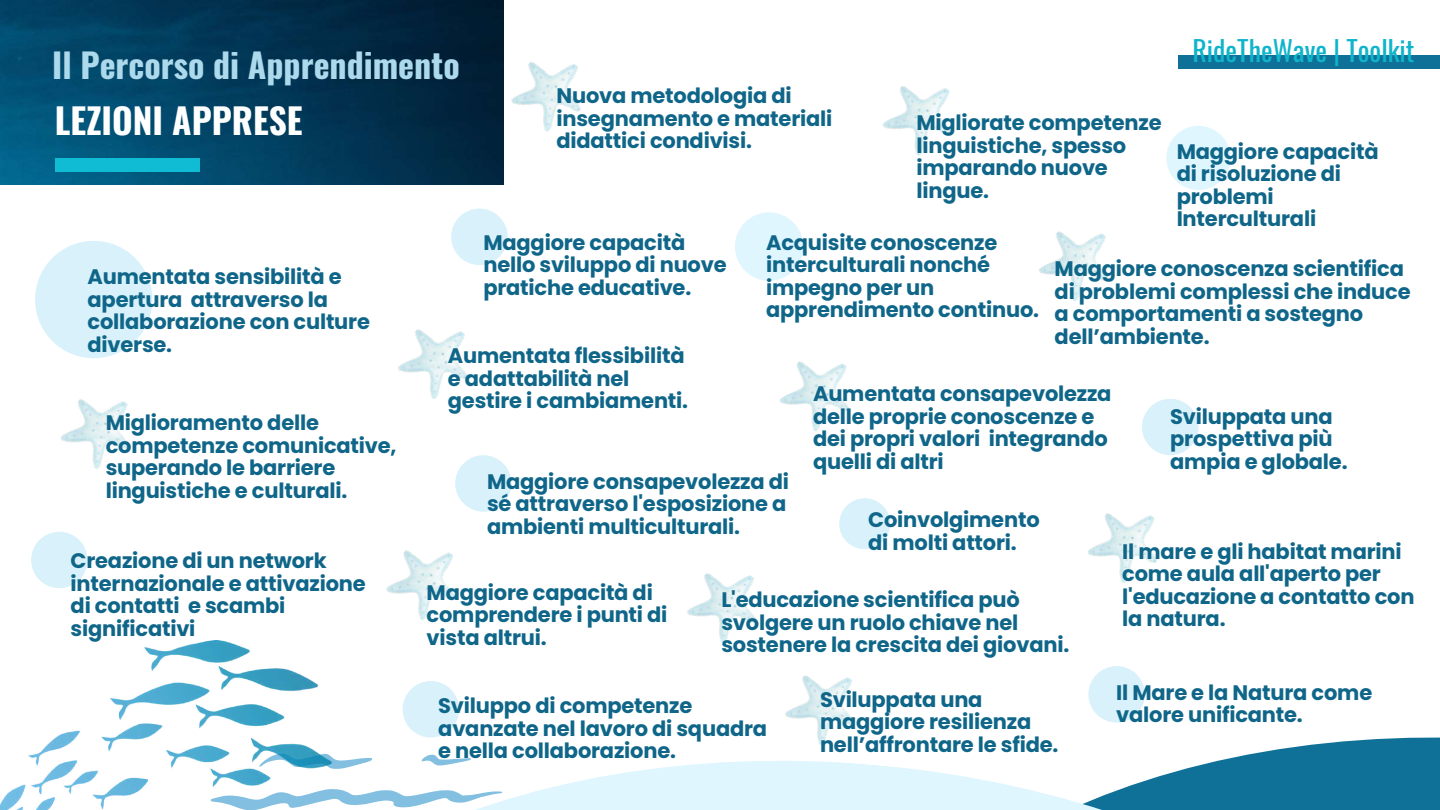
<style>
.page{position:relative;width:1440px;height:810px;background:#fff}
.page>*{position:absolute;margin:0;border:0;box-sizing:border-box;transform-origin:0 0}
.t1{font:700 35.2px "Oswald";color:#fff}
.t2{font:700 33.9px "Oswald";color:#acd9eb}
.t3{font:27.7px "Oswald";color:#0fb4cb}
.t4{font:700 21px/22.5px "Poppins";letter-spacing:-.01em;color:#0f6689}
</style>
<div class="page">
<img style="left:0;top:0;width:503px;height:184px">
<img style="left:785px;top:675px;width:70px;height:57px">
<svg style="left:430px;top:732px;width:1010px;height:78px"></svg>
<div style="left:1179px;top:55px;width:261px;height:14px;background:#107198"></div>
<div style="left:55px;top:158px;width:144px;height:14px;background:#10bcd4"></div>
<svg style="left:331px;top:756px;width:41px;height:13px"></svg>
<svg style="left:421px;top:755px;width:50px;height:11px"></svg>
<svg style="left:331px;top:788px;width:171px;height:22px"></svg>
<img style="left:0;top:641px;width:331px;height:169px">
<div style="left:455px;top:455px;width:57px;height:57px;background:#d8f1fa;border-radius:50%"></div>
<div style="left:839px;top:498px;width:51px;height:51px;background:#d8f1fa;border-radius:50%"></div>
<div style="left:1166px;top:126px;width:65px;height:64px;background:#e0f6ff;border-radius:50%"></div>
<div style="left:35px;top:241px;width:117px;height:117px;background:#d8f1fa;border-radius:50%"></div>
<div style="left:403px;top:681px;width:56px;height:57px;background:#d8f1fa;border-radius:50%"></div>
<div style="left:1142px;top:399px;width:56px;height:56px;background:#d8f1fa;border-radius:50%"></div>
<div style="left:735px;top:212px;width:68px;height:69px;background:#e0f6ff;border-radius:50%"></div>
<div style="left:31px;top:532px;width:57px;height:56px;background:#d8f1fa;border-radius:50%"></div>
<div style="left:451px;top:209px;width:57px;height:56px;background:#d8f1fa;border-radius:50%"></div>
<div style="left:1088px;top:666px;width:57px;height:57px;background:#d8f1fa;border-radius:50%"></div>
<img style="left:883px;top:86px;width:69px;height:70px">
<img style="left:687px;top:573px;width:70px;height:70px">
<img style="left:1088px;top:513px;width:69px;height:70px">
<img style="left:386px;top:550px;width:70px;height:70px">
<img style="left:61px;top:399px;width:69px;height:70px">
<img style="left:398px;top:329px;width:70px;height:70px">
<img style="left:1039px;top:231px;width:70px;height:70px">
<img style="left:503px;top:42px;width:78px;height:98px">
<img style="left:780px;top:361px;width:70px;height:71px">
<h2 class="t2" style="left:52px;top:38px;width:409px">Il Percorso di Apprendimento</h2>
<h1 class="t1" style="left:55px;top:93px;width:249px">LEZIONI APPRESE</h1>
<p class="t4" style="left:556px;top:85px;width:277px">Nuova metodologia di insegnamento e materiali didattici condivisi.</p>
<h3 class="t3" style="left:1193px;top:29px;width:223px">RideTheWave | Toolkit</h3>
<p class="t4" style="left:917px;top:112px;width:247px">Migliorate competenze linguistiche, spesso imparando nuove lingue.</p>
<p class="t4" style="left:1177px;top:140px;width:203px">Maggiore capacità di risoluzione di problemi<br>Interculturali</p>
<p class="t4" style="left:88px;top:266px;width:284px">Aumentata sensibilità e apertura attraverso la collaborazione con culture diverse.</p>
<p class="t4" style="left:106px;top:412px;width:292px">Miglioramento delle competenze comunicative, superando le barriere linguistiche e culturali.</p>
<p class="t4" style="left:71px;top:550px;width:297px">Creazione di un network internazionale e attivazione di contatti e scambi significativi</p>
<p class="t4" style="left:483px;top:231px;width:245px">Maggiore capacità nello sviluppo di nuove pratiche educative.</p>
<p class="t4" style="left:766px;top:231px;width:275px">Acquisite conoscenze interculturali nonché impegno per un apprendimento continuo.</p>
<p class="t4" style="left:1055px;top:257px;width:357px">Maggiore conoscenza scientifica di problemi complessi che induce a comportamenti a sostegno dell’ambiente.</p>
<p class="t4" style="left:448px;top:345px;width:242px">Aumentata flessibilità e adattabilità nel gestire i cambiamenti.</p>
<p class="t4" style="left:813px;top:383px;width:300px">Aumentata consapevolezza delle proprie conoscenze e dei propri valori integrando quelli di altri</p>
<p class="t4" style="left:487px;top:470px;width:304px">Maggiore consapevolezza di sé attraverso l'esposizione a ambienti multiculturali.</p>
<p class="t4" style="left:868px;top:509px;width:173px">Coinvolgimento di molti attori.</p>
<p class="t4" style="left:721px;top:589px;width:349px">L'educazione scientifica può svolgere un ruolo chiave nel sostenere la crescita dei giovani.</p>
<p class="t4" style="left:427px;top:581px;width:242px">Maggiore capacità di comprendere i punti di vista altrui.</p>
<p class="t4" style="left:1170px;top:405px;width:179px">Sviluppata una prospettiva più ampia e globale.</p>
<p class="t4" style="left:1122px;top:540px;width:294px">Il mare e gli habitat marini come aula all'aperto per l'educazione a contatto con la natura.</p>
<p class="t4" style="left:438px;top:695px;width:330px">Sviluppo di competenze avanzate nel lavoro di squadra e nella collaborazione.</p>
<p class="t4" style="left:820px;top:688px;width:240px">Sviluppata una maggiore resilienza nell’affrontare le sfide.</p>
<p class="t4" style="left:1116px;top:681px;width:258px">Il Mare e la Natura come valore unificante.</p>
</div>
